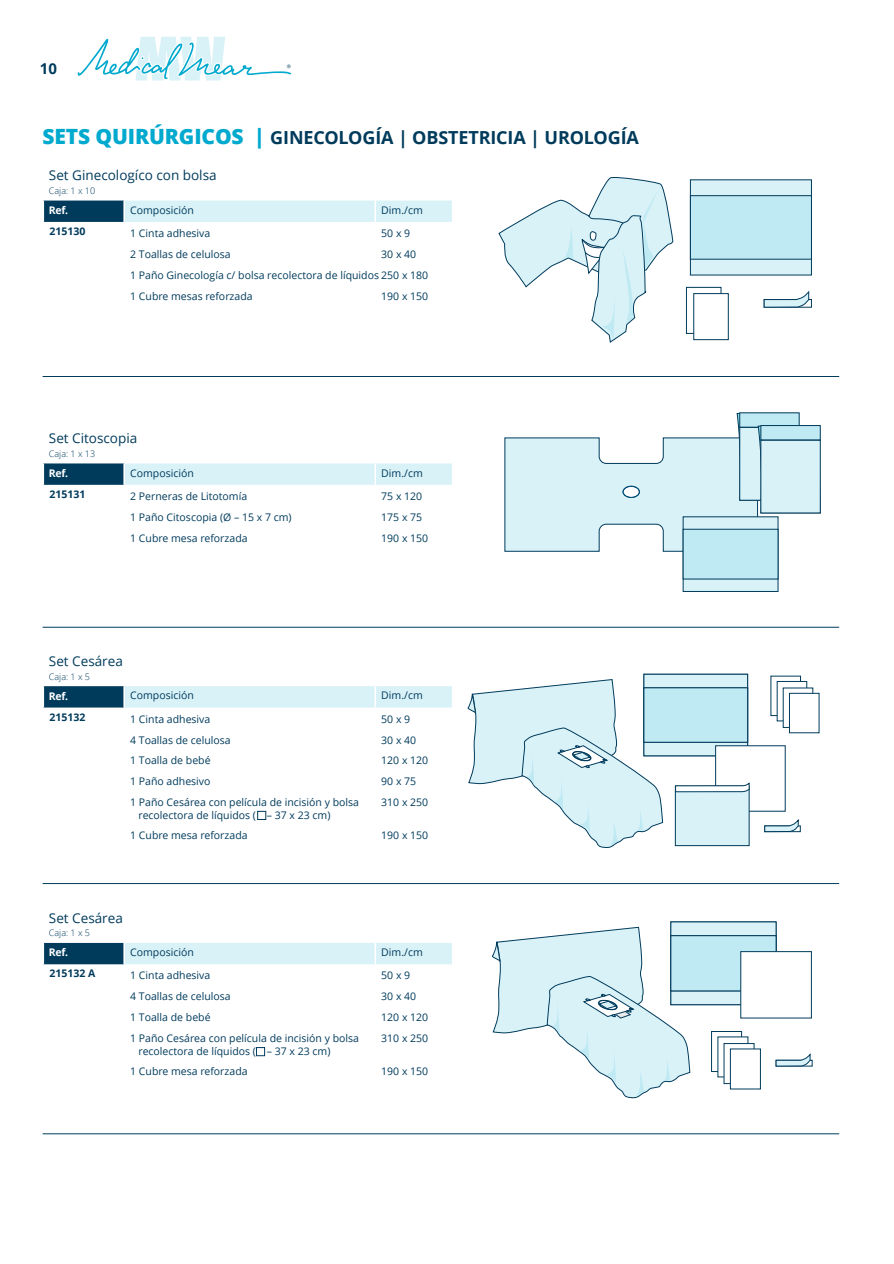
<style>
.page{position:relative;width:894px;height:1264px;background:#fff}
.page>*{position:absolute;margin:0;border:0;box-sizing:border-box;transform-origin:0 0}
.t1{font:700 18px "Open Sans";letter-spacing:-.01em;color:#003b5c}
.t2{font:700 15px "Open Sans";color:#003b5c}
.t3{font:13.5px "Open Sans";color:#003b5c}
.t4{font:10.5px/12.6px "Open Sans";color:#003b5c}
.t5{font:700 10.5px "Open Sans";color:#003b5c}
.t6{font:700 10.5px "Open Sans";letter-spacing:-.03em;color:#fff}
.t7{font:300 9px "Open Sans";color:#003b5c}
.t8{font:7.8px "Officina Sans LT";color:#003b5c}
.s1{font-weight:800;font-size:21px;color:#00a9ce}
</style>
<div class="page">
<div style="left:670px;top:921px;width:106px;height:83px;background:#d9f2f8;border:1px solid #003b5c"></div>
<div style="left:670px;top:935px;width:106px;height:56px;background:#bfe9f3;border:1px solid #003b5c"></div>
<div style="left:43px;top:942px;width:81px;height:22px;background:#003b5c"></div>
<svg style="left:43px;top:942px;width:1px;height:23px"></svg>
<svg style="left:123px;top:942px;width:329px;height:23px;background:#dbf2f8"></svg>
<hr style="left:43px;top:1133px;width:795px;height:1px;background:#003b5c">
<div style="left:256px;top:1047px;width:9px;height:8px;border:1px solid #003b5c"></div>
<div style="left:740px;top:951px;width:71px;height:67px;background:#fff;border:1px solid #003b5c"></div>
<svg style="left:775px;top:1054px;width:35px;height:12px"></svg>
<svg style="left:492px;top:927px;width:198px;height:171px"></svg>
<div style="left:711px;top:1031px;width:30px;height:40px;background:#fff;border:1px solid #003b5c"></div>
<div style="left:717px;top:1036px;width:30px;height:40px;background:linear-gradient(to right,#fff,#fff)"></div>
<div style="left:723px;top:1043px;width:31px;height:40px;background:#fff;border:1px solid #003b5c"></div>
<div style="left:730px;top:1048px;width:30px;height:41px;background:#fff;border:1px solid #003b5c"></div>
<div style="left:690px;top:180px;width:121px;height:95px;background:#d9f2f8"></div>
<div style="left:43px;top:200px;width:81px;height:23px;background:#003b5c"></div>
<hr style="left:43px;top:222px;width:81px;height:1px;background:#fff">
<svg style="left:43px;top:200px;width:1px;height:22px"></svg>
<div style="left:123px;top:200px;width:329px;height:22px;background:#d9f2f8"></div>
<hr style="left:43px;top:376px;width:795px;height:1px;background:#003b5c">
<svg style="left:498px;top:177px;width:175px;height:166px"></svg>
<svg style="left:763px;top:292px;width:45px;height:15px"></svg>
<div style="left:686px;top:287px;width:35px;height:46px;background:#fff;border:1px solid #003b5c"></div>
<div style="left:693px;top:293px;width:35px;height:47px;background:#fff;border:1px solid #003b5c"></div>
<div style="left:690px;top:195px;width:121px;height:64px;background:#bfe9f3;border:1px solid #003b5c"></div>
<div style="left:643px;top:674px;width:104px;height:82px;background:#d9f2f8;border:1px solid #003b5c"></div>
<div style="left:643px;top:687px;width:104px;height:55px;background:#bfe9f3;border:1px solid #003b5c"></div>
<div style="left:43px;top:685px;width:81px;height:23px;background:#003b5c"></div>
<hr style="left:43px;top:684px;width:81px;height:2px;background:#fff">
<hr style="left:43px;top:707px;width:81px;height:2px;background:#fff">
<svg style="left:43px;top:686px;width:1px;height:22px"></svg>
<div style="left:123px;top:686px;width:329px;height:22px;background:#d9f2f8"></div>
<hr style="left:43px;top:883px;width:795px;height:1px;background:#003b5c">
<div style="left:257px;top:811px;width:9px;height:8px;border:1px solid #003b5c"></div>
<div style="left:715px;top:745px;width:70px;height:66px;background:#fff"></div>
<div style="left:674px;top:785px;width:75px;height:60px;background:#d9f2f8"></div>
<svg style="left:764px;top:820px;width:34px;height:11px"></svg>
<svg style="left:467px;top:679px;width:196px;height:169px"></svg>
<svg style="left:675px;top:783px;width:74px;height:9px"></svg>
<div style="left:776px;top:681px;width:30px;height:40px;background:#fff;border:1px solid #003b5c"></div>
<div style="left:782px;top:687px;width:30px;height:40px;background:linear-gradient(to right,#fefefe,#fff)"></div>
<div style="left:789px;top:693px;width:29px;height:40px;background:#fff;border:1px solid #003b5c"></div>
<div style="left:43px;top:462px;width:81px;height:23px;background:#003b5c"></div>
<hr style="left:43px;top:462px;width:81px;height:1px;background:#fff">
<svg style="left:43px;top:463px;width:1px;height:22px"></svg>
<div style="left:123px;top:463px;width:329px;height:22px;background:#d9f2f8"></div>
<hr style="left:43px;top:626px;width:795px;height:1px;background:#003b5c">
<div style="left:682px;top:516px;width:96px;height:75px;background:#d9f2f8"></div>
<div style="left:682px;top:529px;width:96px;height:50px;background:#bfe9f3"></div>
<div style="left:739px;top:412px;width:60px;height:15px;background:#4a758d"></div>
<svg style="left:504px;top:413px;width:316px;height:139px"></svg>
<div style="left:760px;top:440px;width:60px;height:73px;background:#d9f2f8;border:1px solid #003b5c"></div>
<div style="left:760px;top:425px;width:60px;height:15px;background:#bfe9f3;border:1px solid #003b5c"></div>
<svg style="left:77px;top:37px;width:215px;height:43px"></svg>
<h2 class="t2" style="left:40px;top:63px;width:19px">10</h2>
<p class="t8" style="left:287px;top:65px;width:6px">®</p>
<h1 class="t1" style="left:43px;top:130px;width:597px"><span class="s1">SETS QUIRÚRGICOS |</span> GINECOLOGÍA | OBSTETRICIA | UROLOGÍA</h1>
<p class="t3" style="left:49px;top:170px;width:169px">Set Ginecologíco con bolsa</p>
<p class="t7" style="left:49px;top:187px;width:48px">Caja: 1 x 10</p>
<p class="t6" style="left:49px;top:206px;width:21px">Ref.</p>
<p class="t4" style="left:130px;top:205px;width:65px">Composición</p>
<p class="t4" style="left:381px;top:205px;width:43px">Dim./cm</p>
<p class="t5" style="left:49px;top:227px;width:37px">215130</p>
<p class="t4" style="left:130px;top:228px;width:82px">1 Cinta adhesiva</p>
<p class="t4" style="left:381px;top:228px;width:30px">50x9</p>
<p class="t4" style="left:130px;top:249px;width:102px">2 Toallas de celulosa</p>
<p class="t4" style="left:130px;top:245px;width:299px;line-height:20.9px;text-indent:251px">30 x 40<br>1 Paño Ginecología c/ bolsa recolectora de líquidos 250 x 180<br>1 Cubre mesas reforzada</p>
<p class="t4" style="left:381px;top:290px;width:48px">190 x 150</p>
<p class="t3" style="left:49px;top:433px;width:90px">Set Citoscopia</p>
<p class="t7" style="left:49px;top:450px;width:48px">Caja: 1 x 13</p>
<p class="t6" style="left:49px;top:469px;width:21px">Ref.</p>
<p class="t4" style="left:130px;top:467px;width:65px">Composición</p>
<p class="t4" style="left:381px;top:467px;width:43px">Dim./cm</p>
<p class="t5" style="left:49px;top:490px;width:37px">215131</p>
<p class="t4" style="left:130px;top:491px;width:118px">2 Perneras de Litotomía</p>
<p class="t4" style="left:381px;top:491px;width:42px">75 x 120</p>
<p class="t4" style="left:130px;top:511px;width:163px">1 Paño Citoscopia (Ø – 15 x 7 cm)</p>
<p class="t4" style="left:381px;top:511px;width:42px">175 x 75</p>
<p class="t4" style="left:130px;top:532px;width:119px">1 Cubre mesa reforzada</p>
<p class="t4" style="left:381px;top:532px;width:48px">190 x 150</p>
<p class="t3" style="left:49px;top:655px;width:75px">Set Cesárea</p>
<p class="t7" style="left:49px;top:672px;width:43px">Caja: 1 x 5</p>
<p class="t6" style="left:49px;top:691px;width:21px">Ref.</p>
<p class="t4" style="left:130px;top:690px;width:65px">Composición</p>
<p class="t4" style="left:381px;top:690px;width:43px">Dim./cm</p>
<p class="t5" style="left:49px;top:712px;width:37px">215132</p>
<p class="t4" style="left:130px;top:713px;width:82px">1 Cinta adhesiva</p>
<p class="t4" style="left:381px;top:713px;width:30px">50x9</p>
<p class="t4" style="left:130px;top:734px;width:102px">4 Toallas de celulosa</p>
<p class="t4" style="left:381px;top:734px;width:36px">30 x 40</p>
<p class="t4" style="left:130px;top:755px;width:82px">1 Toalla de bebé</p>
<p class="t4" style="left:381px;top:755px;width:48px">120 x 120</p>
<p class="t4" style="left:130px;top:776px;width:82px">1 Paño adhesivo</p>
<p class="t4" style="left:381px;top:776px;width:36px">90 x 75</p>
<p class="t4" style="left:138px;top:796px;width:222px;text-indent:-8px">1 Paño Cesárea con película de incisión y bolsa recolectora de líquidos ( – 37 x 23 cm)</p>
<p class="t4" style="left:381px;top:796px;width:48px">310 x 250</p>
<p class="t4" style="left:130px;top:830px;width:119px">1 Cubre mesa reforzada</p>
<p class="t4" style="left:381px;top:830px;width:48px">190 x 150</p>
<p class="t3" style="left:49px;top:912px;width:75px">Set Cesárea</p>
<p class="t7" style="left:49px;top:929px;width:43px">Caja: 1 x 5</p>
<p class="t6" style="left:49px;top:948px;width:21px">Ref.</p>
<p class="t4" style="left:130px;top:947px;width:65px">Composición</p>
<p class="t4" style="left:381px;top:947px;width:43px">Dim./cm</p>
<p class="t5" style="left:49px;top:969px;width:47px">215132 A</p>
<p class="t4" style="left:130px;top:970px;width:82px">1 Cinta adhesiva</p>
<p class="t4" style="left:381px;top:970px;width:30px">50x9</p>
<p class="t4" style="left:130px;top:991px;width:102px">4 Toallas de celulosa</p>
<p class="t4" style="left:381px;top:991px;width:36px">30 x 40</p>
<p class="t4" style="left:130px;top:1011px;width:82px">1 Toalla de bebé</p>
<p class="t4" style="left:381px;top:1011px;width:48px">120 x 120</p>
<p class="t4" style="left:138px;top:1032px;width:222px;text-indent:-8px">1 Paño Cesárea con película de incisión y bolsa recolectora de líquidos ( – 37 x 23 cm)</p>
<p class="t4" style="left:381px;top:1032px;width:48px">310 x 250</p>
<p class="t4" style="left:130px;top:1066px;width:119px">1 Cubre mesa reforzada</p>
<p class="t4" style="left:381px;top:1066px;width:48px">190 x 150</p>
</div>
